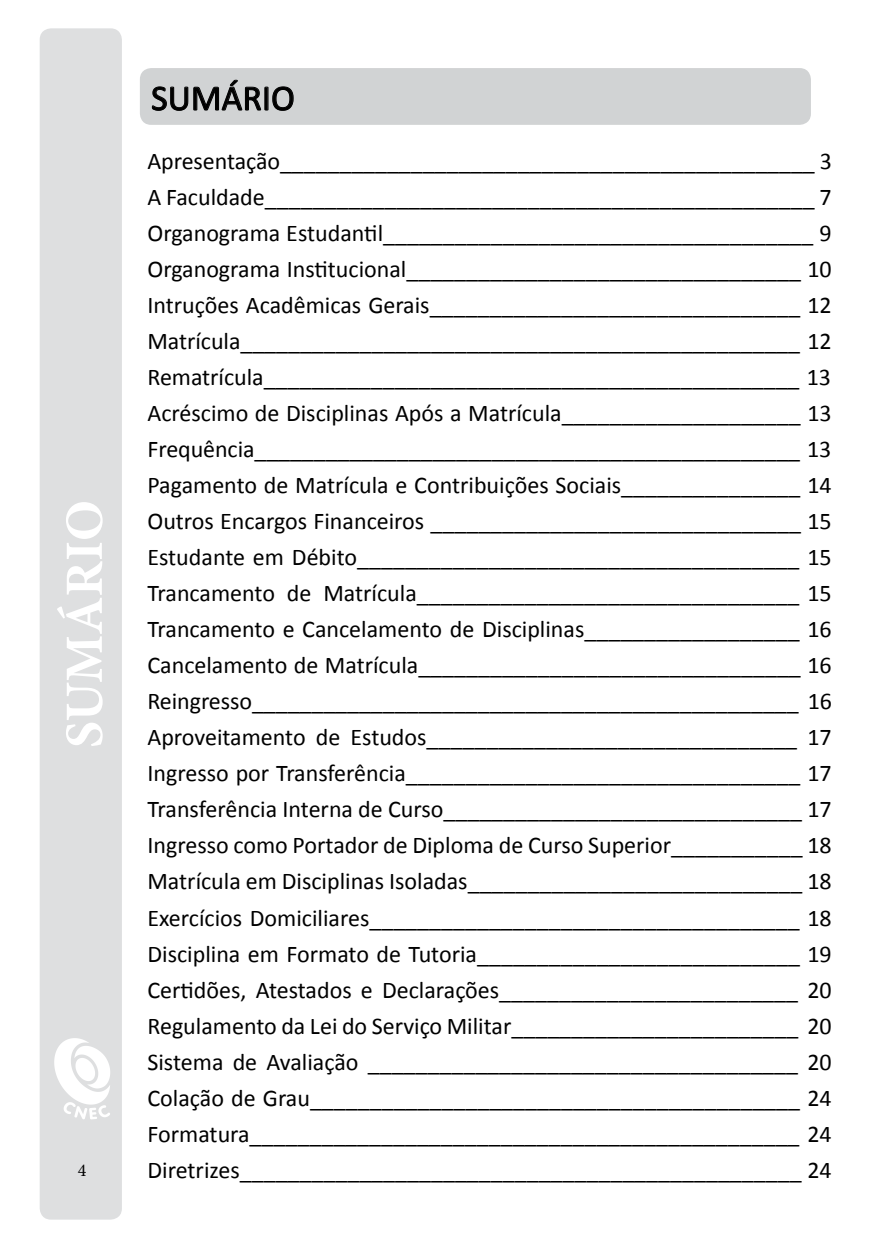
<style>
.page{position:relative;width:879px;height:1248px;background:#fff}
.page>*{position:absolute;margin:0;border:0;box-sizing:border-box;transform-origin:0 0}
.t1{font:700 54px "Minion Pro";letter-spacing:-.005em;color:#fff}
.t2{font:36px "Calibri";color:#000}
.t3{font:24px/36px "Calibri";color:#000;text-align:justify}
.t4{font:18px "Minion Pro";color:#000}
</style>
<div class="page">
<div style="left:40px;top:28px;width:82px;height:1191px;background:#dedfe0;border-radius:11px"></div>
<svg style="left:54px;top:1038px;width:56px;height:81px"></svg>
<div style="left:140px;top:68px;width:671px;height:57px;background:#d1d3d4;border-radius:11px"></div>
<svg style="left:151px;top:79px;width:143px;height:32px"></svg>
<h1 class="t1" style="left:47px;top:748px;width:250px;rotate:-90deg">SUMÁRIO</h1>
<p class="t4" style="left:78px;top:1157px;width:10px">4</p>
<h2 class="t2" style="left:151px;top:75px;width:145px">SUMÁRIO</h2>
<p class="t3" style="left:147px;top:143px;width:686px">Apresentação_____________________________________________ 3<br>A Faculdade______________________________________________ 7<br>Organograma Estudantil____________________________________ 9<br>Organograma Institucional_________________________________ 10<br>Intruções Acadêmicas Gerais_______________________________ 12<br>Matrícula_______________________________________________ 12<br>Rematrícula_____________________________________________ 13<br>Acréscimo de Disciplinas Após a Matrícula____________________ 13<br>Frequência______________________________________________ 13<br>Pagamento de Matrícula e Contribuições Sociais_______________ 14<br>Outros Encargos Financeiros _______________________________ 15<br>Estudante em Débito_____________________________________ 15<br>Trancamento de Matrícula________________________________ 15<br>Trancamento e Cancelamento de Disciplinas__________________ 16<br>Cancelamento de Matrícula________________________________ 16<br>Reingresso______________________________________________ 16<br>Aproveitamento de Estudos_______________________________ 17<br>Ingresso por Transferência_________________________________ 17<br>Transferência Interna de Curso______________________________ 17<br>Ingresso como Portador de Diploma de Curso Superior___________ 18<br>Matrícula em Disciplinas Isoladas____________________________ 18<br>Exercícios Domiciliares____________________________________ 18<br>Disciplina em Formato de Tutoria___________________________ 19<br>Certidões, Atestados e Declarações_________________________ 20<br>Regulamento da Lei do Serviço Militar________________________ 20<br>Sistema de Avaliação ____________________________________ 20<br>Colação de Grau_________________________________________ 24<br>Formatura______________________________________________ 24<br>Diretrizes_______________________________________________ 24</p>
</div>
